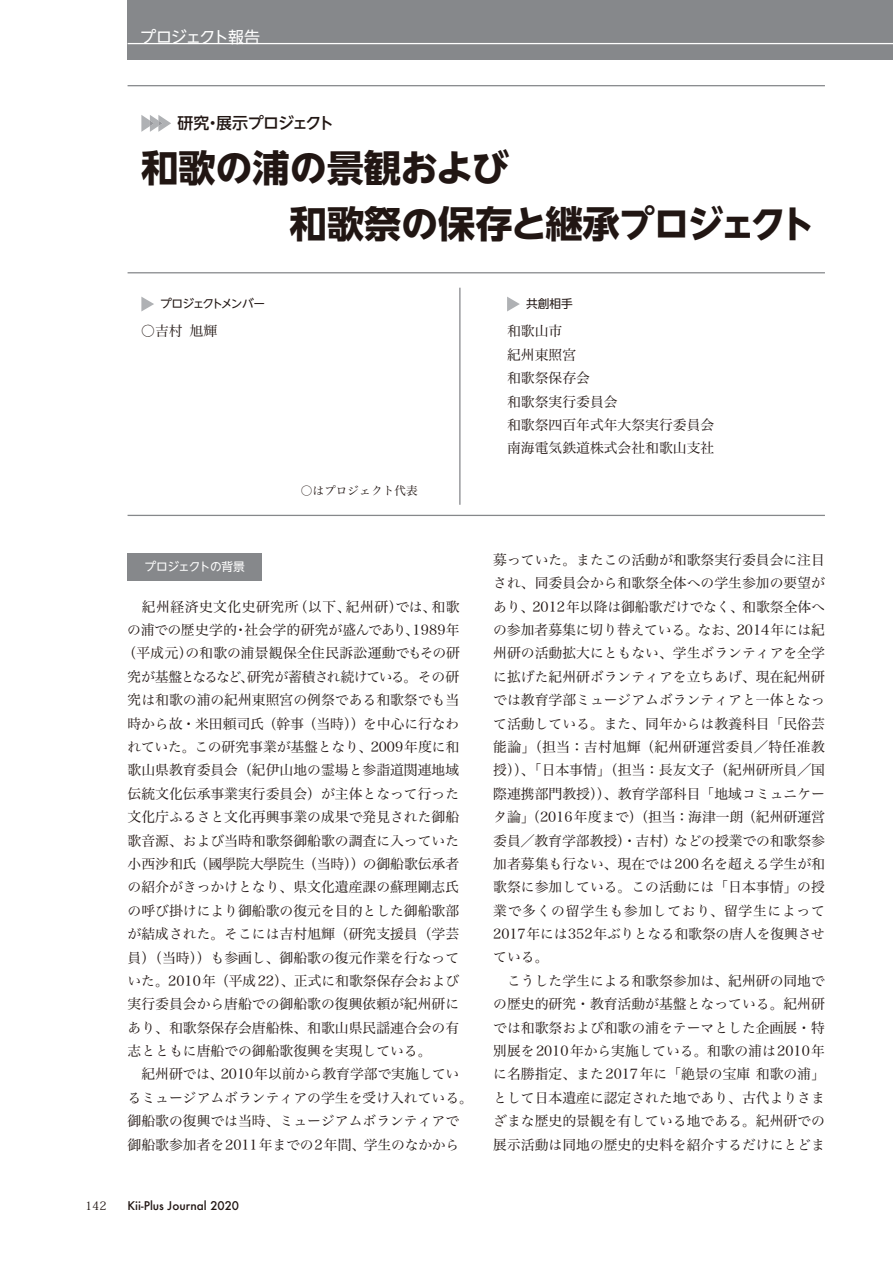
<style>
.page{position:relative;width:893px;height:1263px;background:#fff}
.page>*{position:absolute;margin:0;border:0;box-sizing:border-box;transform-origin:0 0}
.t1{font:700 37.2px/55.3px "UD Shin Go NT Pro";letter-spacing:-.005em;color:#211613}
.t2{font:500 15.9px "UD Shin Go NT Pro";letter-spacing:-.045em;color:#211613}
.t3{font:15.9px "UD Shin Go NT Pro";letter-spacing:-.065em;color:#fff}
.t4{font:13.8px/23.4px "Hira Min Pro W3";color:#211613;text-align:justify}
.t5{font:13.8px/23.2px "Hira Min Pro W3";letter-spacing:.02em;color:#211613;text-align:center}
.t6{font:500 11.7px "Futura";color:#211613}
.t7{font:11.7px "UD Shin Go NT Pro";letter-spacing:-.125em;color:#211613}
.t8{font:11.7px "Hira Min Pro W3";color:#211613}
.t9{font:11.7px "UD Shin Go NT Pro";letter-spacing:-.045em;color:#fff}
.t10{font:11.7px "UD Shin Go NT Pro";letter-spacing:-.055em;color:#211613}
.t11{font:11.7px "Koz Min Pr 6 N";color:#211613}
</style>
<div class="page">
<div style="left:128px;top:0;width:765px;height:60px;background:#86888b"></div>
<hr style="left:128px;top:43px;width:765px;height:1px;background:#fff">
<svg style="left:141px;top:115px;width:30px;height:17px"></svg>
<hr style="left:128px;top:85px;width:697px;height:1px;background:#86888b">
<svg style="left:141px;top:297px;width:13px;height:14px"></svg>
<hr style="left:128px;top:272px;width:697px;height:1px;background:#86888b">
<svg style="left:507px;top:297px;width:13px;height:14px"></svg>
<hr style="left:128px;top:515px;width:697px;height:1px;background:#86888b">
<hr style="left:459px;top:288px;width:1px;height:217px;background:#86888b">
<div style="left:128px;top:553px;width:134px;height:27px;background:#86888b"></div>
<p class="t3" style="left:140px;top:24px;width:121px">プロジェクト報告</p>
<p class="t2" style="left:178px;top:110px;width:158px">研究・展示プロジェクト</p>
<h1 class="t1" style="left:290px;top:140px;width:527px;text-indent:-148px">和歌の浦の景観および<br>和歌祭の保存と継承プロジェクト</h1>
<p class="t7" style="left:160px;top:295px;width:107px">プロジェクトメンバー</p>
<p class="t10" style="left:526px;top:295px;width:48px">共創相手</p>
<p class="t4" style="left:141px;top:318px;width:78px">○吉村 旭輝</p>
<p class="t4" style="left:507px;top:318px;width:209px;text-align:left">和歌山市<br>紀州東照宮<br>和歌祭保存会<br>和歌祭実行委員会<br>和歌祭四百年式年大祭実行委員会南海電気鉄道株式会社和歌山支社</p>
<p class="t9" style="left:145px;top:557px;width:102px">プロジェクトの背景</p>
<p class="t8" style="left:301px;top:480px;width:118px">○はプロジェクト代表</p>
<p class="t5" style="left:122px;top:594px;width:339px">　紀州経済史文化史研究所（以下、紀州研）では、和歌の浦での歴史学的・社会学的研究が盛んであり、1989年（平成元）の和歌の浦景観保全住民訴訟運動でもその研</p>
<p class="t4" style="left:128px;top:663px;width:333px">究が基盤となるなど、研究が蓄積され続けている。その研究は和歌の浦の紀州東照宮の例祭である和歌祭でも当時から故・米田頼司氏（幹事（当時））を中心に行なわれていた。この研究事業が基盤となり、2009年度に和歌山県教育委員会（紀伊山地の霊場と参詣道関連地域伝統文化伝承事業実行委員会）が主体となって行った文化庁ふるさと文化再興事業の成果で発見された御船歌音源、および当時和歌祭御船歌の調査に入っていた小西沙和氏（國學院大學院生（当時））の御船歌伝承者の紹介がきっかけとなり、県文化遺産課の蘇理剛志氏の呼び掛けにより御船歌の復元を目的とした御船歌部が結成された。そこには吉村旭輝（研究支援員（学芸員）（当時））も参画し、御船歌の復元作業を行なっていた。2010年（平成22）、正式に和歌祭保存会および実行委員会から唐船での御船歌の復興依頼が紀州研にあり、和歌祭保存会唐船株、和歌山県民謡連合会の有志とともに唐船での御船歌復興を実現している。</p>
<p class="t4" style="left:128px;top:1061px;width:347px;text-align:left;text-indent:14px">紀州研では、2010年以前から教育学部で実施しているミュージアムボランティアの学生を受け入れている。御船歌の復興では当時、ミュージアムボランティアで御船歌参加者を2011年までの2年間、学生のなかから</p>
<p class="t11" style="left:85px;top:1198px;width:23px">142</p>
<p class="t6" style="left:128px;top:1197px;width:113px">Kii-Plus Journal 2020</p>
<p class="t4" style="left:493px;top:547px;width:333px">募っていた。またこの活動が和歌祭実行委員会に注目され、同委員会から和歌祭全体への学生参加の要望があり、2012年以降は御船歌だけでなく、和歌祭全体への参加者募集に切り替えている。なお、2014年には紀州研の活動拡大にともない、学生ボランティアを全学に拡げた紀州研ボランティアを立ちあげ、現在紀州研では教育学部ミュージアムボランティアと一体となって活動している。また、同年からは教養科目「民俗芸能論」（担当：吉村旭輝（紀州研運営委員／特任准教授））、「日本事情」（担当：長友文子（紀州研所員／国際連携部門教授））、教育学部科目「地域コミュニケータ論」（2016年度まで）（担当：海津一朗（紀州研運営委員／教育学部教授）・吉村）などの授業での和歌祭参加者募集も行ない、現在では200名を超える学生が和歌祭に参加している。この活動には「日本事情」の授業で多くの留学生も参加しており、留学生によって2017年には352年ぶりとなる和歌祭の唐人を復興させている。</p>
<p class="t4" style="left:493px;top:968px;width:333px;text-indent:14px">こうした学生による和歌祭参加は、紀州研の同地での歴史的研究・教育活動が基盤となっている。紀州研では和歌祭および和歌の浦をテーマとした企画展・特別展を2010年から実施している。和歌の浦は2010年に名勝指定、また2017年に「絶景の宝庫和歌の浦」として日本遺産に認定された地であり、古代よりさまざまな歴史的景観を有している地である。紀州研での展示活動は同地の歴史的史料を紹介するだけにとどま</p>
</div>
